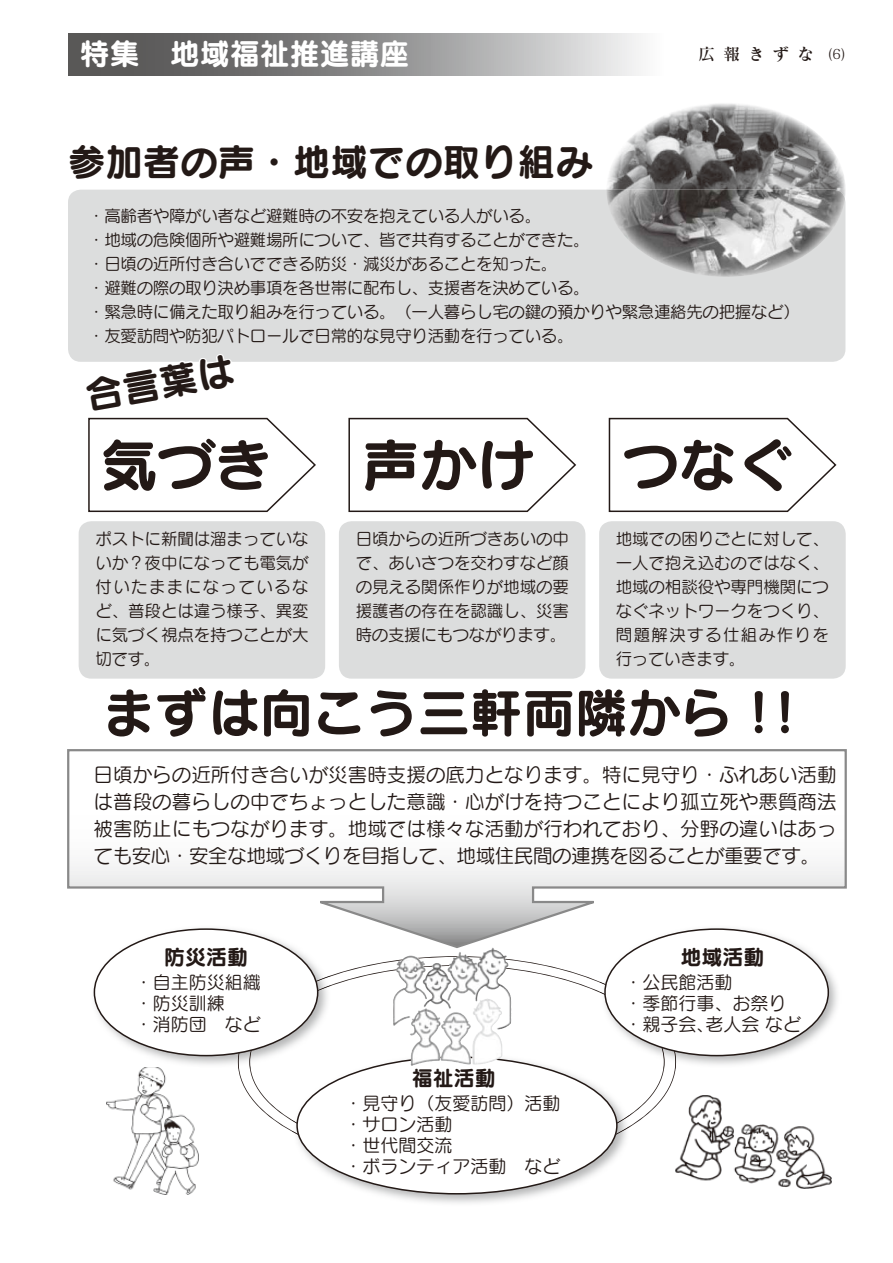
<style>
.page{position:relative;width:893px;height:1263px;background:#fff}
.page>*{position:absolute;margin:0;border:0;box-sizing:border-box;transform-origin:0 0}
.t1{font:57px "Seurat Pro N B 90 msp RKSJ H";color:#231916}
.t2{font:52.5px "Seurat Pro N B 90 msp RKSJ H";color:#231916}
.t3{font:37.5px "Seurat Pro N B 90 msp RKSJ H";color:#231916}
.t4{font:30px "Seurat Pro N B 90 msp RKSJ H";color:#fff}
.t5{font:21px "Seurat Pro N B 90 msp RKSJ H";color:#231916}
.t6{font:19.5px/27px "Seurat Pro M 90 msp RKSJ H";letter-spacing:-.02em;color:#231916;text-align:justify}
.t7{font:18px/21px "Seurat Pro N M 90 msp RKSJ H";color:#231916}
.t8{font:16.5px/24px "Seurat Pro M 90 msp RKSJ H";letter-spacing:-.02em;color:#231916;text-align:justify}
.t9{font:16.5px "Matisse Pro DB 90 msp RKSJ H";letter-spacing:.5em;color:#231916}
.s1{font-family:"Matisse Pro M 90 msp RKSJ H";font-size:13.5px}
</style>
<div class="page">
<svg style="left:68px;top:33px;width:573px;height:42px;background:#919091"></svg>
<svg style="left:67px;top:749px;width:780px;height:200px"></svg>
<svg style="left:238px;top:956px;width:438px;height:141px"></svg>
<svg style="left:249px;top:965px;width:415px;height:167px"></svg>
<img style="left:89px;top:924px;width:242px;height:141px">
<img style="left:238px;top:975px;width:93px;height:94px">
<img style="left:249px;top:985px;width:82px;height:84px">
<div style="left:94px;top:929px;width:224px;height:127px;background:#fff;border-radius:50%"></div>
<img style="left:600px;top:924px;width:241px;height:141px">
<img style="left:600px;top:982px;width:76px;height:87px">
<img style="left:600px;top:992px;width:64px;height:77px">
<div style="left:605px;top:929px;width:223px;height:127px;background:#fff;border-radius:50%"></div>
<img style="left:292px;top:1052px;width:338px;height:151px">
<img style="left:292px;top:1159px;width:338px;height:9px">
<img style="left:292px;top:1115px;width:338px;height:44px">
<img style="left:292px;top:1052px;width:39px;height:17px">
<img style="left:600px;top:1052px;width:30px;height:17px">
<div style="left:297px;top:1057px;width:320px;height:137px;background:#fff;border-radius:50%"></div>
<div style="left:68px;top:190px;width:777px;height:172px;background:#dcdddd;border-radius:13px"></div>
<div style="left:79px;top:521px;width:246px;height:158px;background:#dcdddd;border-radius:13px"></div>
<div style="left:339px;top:521px;width:246px;height:158px;background:#dcdddd;border-radius:13px"></div>
<div style="left:599px;top:521px;width:247px;height:158px;background:#dcdddd;border-radius:13px"></div>
<img style="left:606px;top:103px;width:240px;height:92px">
<img style="left:606px;top:190px;width:239px;height:87px">
<svg style="left:348px;top:417px;width:228px;height:96px"></svg>
<svg style="left:608px;top:417px;width:229px;height:96px"></svg>
<svg style="left:88px;top:354px;width:228px;height:159px"></svg>
<img style="left:107px;top:1067px;width:91px;height:128px">
<img style="left:447px;top:948px;width:45px;height:41px">
<img style="left:676px;top:1096px;width:155px;height:93px">
<h3 class="t4" style="left:80px;top:42px;width:331px">特集　地域福祉推進講座</h3>
<h3 class="t3" style="left:68px;top:148px;width:526px">参加者の声・地域での取り組み</h3>
<p class="t9" style="left:698px;top:48px;width:149px">広報きずな<span class="s1">　(6)</span></p>
<p class="t8" style="left:88px;top:206px;width:713px;text-align:left">・高齢者や障がい者など避難時の不安を抱えている人がいる。<br>・地域の危険個所や避難場所について、皆で共有することができた。<br>・日頃の近所付き合いでできる防災・減災があることを知った。<br>・避難の際の取り決め事項を各世帯に配布し、支援者を決めている。<br>・緊急時に備えた取り組みを行っている。（一人暮らし宅の鍵の預かりや緊急連絡先の把握など）・友愛訪問や防犯パトロールで日常的な見守り活動を行っている。</p>
<h3 class="t3" style="left:84px;top:382px;width:151px;rotate:-10deg">合言葉は</h3>
<h1 class="t1" style="left:101px;top:444px;width:172px">気づき</h1>
<h1 class="t1" style="left:362px;top:444px;width:172px">声かけ</h1>
<h1 class="t1" style="left:623px;top:444px;width:172px">つなぐ</h1>
<p class="t8" style="left:95px;top:529px;width:215px">ポストに新聞は溜まっていないか？夜中になっても電気が付いたままになっているなど、普段とは違う様子、異変に気づく視点を持つことが大切です。</p>
<p class="t8" style="left:356px;top:529px;width:215px">日頃からの近所づきあいの中で、あいさつを交わすなど顔の見える関係作りが地域の要援護者の存在を認識し、災害時の支援にもつながります。</p>
<p class="t8" style="left:616px;top:529px;width:215px">地域での困りごとに対して、一人で抱え込むのではなく、地域の相談役や専門機関につなぐネットワークをつくり、問題解決する仕組み作りを行っていきます。</p>
<h2 class="t2" style="left:103px;top:693px;width:710px">まずは向こう三軒両隣から！！</h2>
<p class="t6" style="left:94px;top:764px;width:744px">日頃からの近所付き合いが災害時支援の底力となります。特に見守り・ふれあい活動は普段の暮らしの中でちょっとした意識・心がけを持つことにより孤立死や悪質商法被害防止にもつながります。地域では様々な活動が行われており、分野の違いはあっても安心・安全な地域づくりを目指して、地域住民間の連携を図ることが重要です。</p>
<p class="t5" style="left:164px;top:949px;width:85px">防災活動</p>
<p class="t7" style="left:135px;top:974px;width:127px">・自主防災組織・防災訓練<br>・消防団　など</p>
<p class="t5" style="left:412px;top:1070px;width:85px">福祉活動</p>
<p class="t7" style="left:345px;top:1095px;width:217px">・見守り（友愛訪問）活動・サロン活動<br>・世代間交流<br>・ボランティア活動　など</p>
<p class="t5" style="left:680px;top:949px;width:85px">地域活動</p>
<p class="t7" style="left:624px;top:974px;width:178px">・公民館活動<br>・季節行事、お祭り・親子会､老人会 など</p>
</div>
